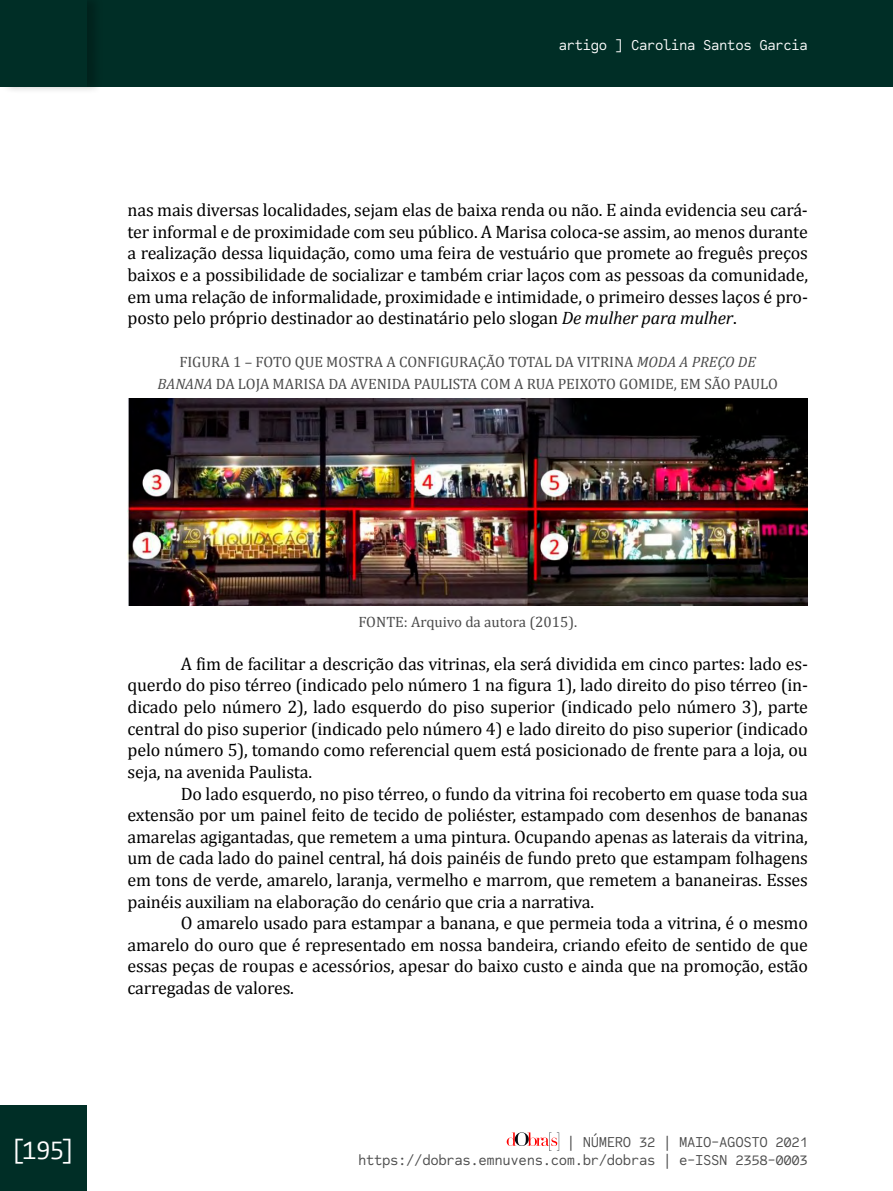
<style>
.page{position:relative;width:893px;height:1191px;background:#fff}
.page>*{position:absolute;margin:0;border:0;box-sizing:border-box;transform-origin:0 0}
.t1{font:27px "Camingo Code";color:#fff}
.t2{font:18px/21.6px "Cambria";letter-spacing:-.01em;color:#000;text-align:justify}
.t3{font:15px/21.6px "Cambria";color:#4b4b4b;text-align:center}
.t4{font:15px/18px "Code Saver";letter-spacing:-.025em;color:#4b4b4b;text-align:right}
.t5{font:15px "Code Saver";letter-spacing:-.025em;color:#fff}
.s1{font-style:italic}
</style>
<div class="page">
<div style="left:0;top:1106px;width:86px;height:85px;background:#002e26"></div>
<svg style="left:507px;top:1132px;width:52px;height:18px"></svg>
<div style="left:0;top:0;width:893px;height:86px;background:#002e26"></div>
<div style="left:0;top:0;width:103px;height:95px;background:#000;opacity:.25"></div>
<div style="left:0;top:0;width:86px;height:86px;background:#002e26"></div>
<img style="left:128px;top:398px;width:680px;height:207px">
<p class="t5" style="left:559px;top:36px;width:251px">artigo ] Carolina Santos Garcia</p>
<p class="t2" style="left:128px;top:199px;width:682px">nas mais diversas localidades, sejam elas de baixa renda ou não. E ainda evidencia seu cará&shy;ter informal e de proximidade com seu público. A Marisa coloca-se assim, ao menos durante a realização dessa liquidação, como uma feira de vestuário que promete ao freguês preços baixos e a possibilidade de socializar e também criar laços com as pessoas da comunidade, em uma relação de informalidade, proximidade e intimidade, o primeiro desses laços é pro&shy;posto pelo próprio destinador ao destinatário pelo slogan <span class="s1">De mulher para mulher</span>.</p>
<p class="t3" style="left:158px;top:351px;width:622px">FIGURA 1 – FOTO QUE MOSTRA A CONFIGURAÇÃO TOTAL DA VITRINA <span class="s1">MODA A PREÇO DE<br>BANANA</span> DA LOJA MARISA DA AVENIDA PAULISTA COM A RUA PEIXOTO GOMIDE, EM SÃO PAULO</p>
<p class="t3" style="left:358px;top:610px;width:220px">FONTE: Arquivo da autora (2015).</p>
<p class="t2" style="left:128px;top:653px;width:682px;text-indent:53px">A fim de facilitar a descrição das vitrinas, ela será dividida em cinco partes: lado es&shy;querdo do piso térreo (indicado pelo número 1 na figura 1), lado direito do piso térreo (in&shy;dicado pelo número 2), lado esquerdo do piso superior (indicado pelo número 3), parte central do piso superior (indicado pelo número 4) e lado direito do piso superior (indicado pelo número 5), tomando como referencial quem está posicionado de frente para a loja, ou seja, na avenida Paulista.</p>
<p class="t2" style="left:128px;top:782px;width:682px;text-indent:53px">Do lado esquerdo, no piso térreo, o fundo da vitrina foi recoberto em quase toda sua extensão por um painel feito de tecido de poliéster, estampado com desenhos de bananas amarelas agigantadas, que remetem a uma pintura. Ocupando apenas as laterais da vitrina, um de cada lado do painel central, há dois painéis de fundo preto que estampam folhagens em tons de verde, amarelo, laranja, vermelho e marrom, que remetem a bananeiras. Esses painéis auxiliam na elaboração do cenário que cria a narrativa.</p>
<p class="t2" style="left:128px;top:912px;width:682px;text-indent:53px">O amarelo usado para estampar a banana, e que permeia toda a vitrina, é o mesmo amarelo do ouro que é representado em nossa bandeira, criando efeito de sentido de que essas peças de roupas e acessórios, apesar do baixo custo e ainda que na promoção, estão carregadas de valores.</p>
<h1 class="t1" style="left:11px;top:1130px;width:65px">[195]</h1>
<p class="t4" style="left:358px;top:1132px;width:451px">| NÚMERO 32 | MAIO-AGOSTO 2021 https://dobras.emnuvens.com.br/dobras | e-ISSN 2358-0003</p>
</div>
